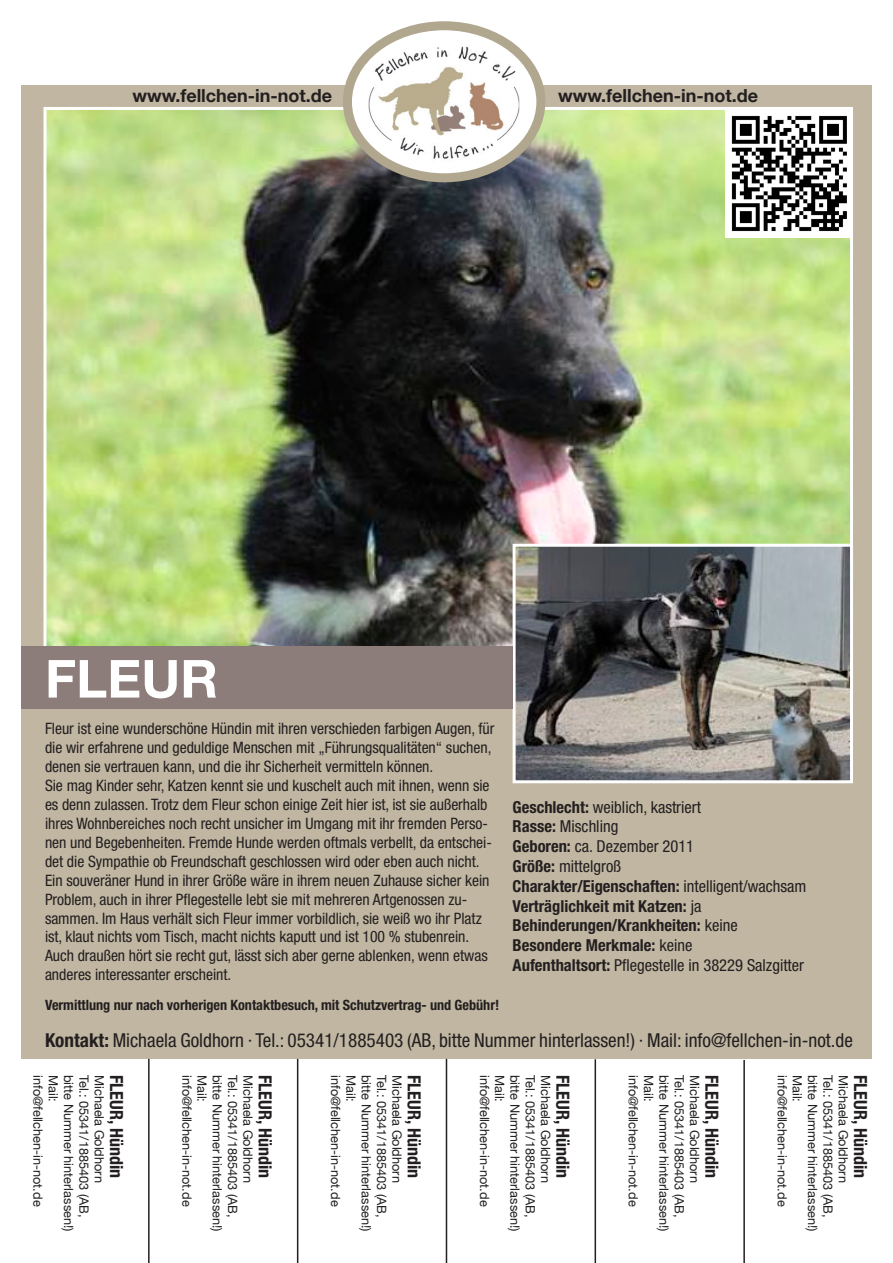
<style>
.page{position:relative;width:893px;height:1263px;background:#fff}
.page>*{position:absolute;margin:0;border:0;box-sizing:border-box;transform-origin:0 0}
.t1{font:700 52.5px "Helvetica Neue";color:#fff}
.t2{font:condensed 19.2px "Helvetica Neue";color:#231f20}
.t3{font:700 condensed 18px "Helvetica Neue";color:#231f20}
.t4{font:700 18px "Helvetica Neue";color:#231f20}
.t5{font:700 condensed 16.5px/19.8px "Helvetica Neue";color:#231f20}
.t6{font:condensed 15.75px/18.9px "Helvetica Neue";letter-spacing:-.005em;color:#231f20}
.t7{font:700 condensed 14.25px "Helvetica Neue";letter-spacing:-.005em;color:#231f20}
.t8{font:12.75px "Helvetica Neue";color:#231f20}
.s1{font-weight:400}
.s2{font-weight:700}
</style>
<div class="page">
<div style="left:21px;top:85px;width:851px;height:973px;background:#c0b6a1"></div>
<img style="left:48px;top:111px;width:801px;height:535px">
<hr style="left:148px;top:1059px;width:2px;height:204px;background:#231f20">
<hr style="left:297px;top:1059px;width:1px;height:204px;background:#231f20">
<hr style="left:446px;top:1059px;width:1px;height:204px;background:#231f20">
<hr style="left:595px;top:1059px;width:1px;height:204px;background:#231f20">
<hr style="left:743px;top:1060px;width:2px;height:203px;background:#231f20">
<img style="left:517px;top:548px;width:332px;height:231px">
<div style="left:513px;top:544px;width:340px;height:239px;border:3px solid #fff"></div>
<div style="left:21px;top:646px;width:492px;height:63px;background:#8d7d7a"></div>
<div style="left:725px;top:107px;width:128px;height:131px;background:#fff"></div>
<img style="left:731px;top:115px;width:116px;height:117px">
<svg style="left:347px;top:26px;width:194px;height:152px;fill:#fff"></svg>
<img style="left:362px;top:42px;width:164px;height:124px">
<div style="left:343px;top:21px;width:202px;height:161px;border:9px solid #b1a78f;border-radius:50%"></div>
<p class="t4" style="left:132px;top:84px;width:201px">www.fellchen-in-not.de</p>
<p class="t4" style="left:558px;top:84px;width:201px">www.fellchen-in-not.de</p>
<h1 class="t1" style="left:45px;top:646px;width:175px">FLEUR</h1>
<p class="t6" style="left:45px;top:719px;width:451px">Fleur ist eine wunderschöne Hündin mit ihren verschieden farbigen Augen, für die wir erfahrene und geduldige Menschen mit „Führungsqualitäten“ suchen, denen sie vertrauen kann, und die ihr Sicherheit vermitteln können.<br>Sie mag Kinder sehr, Katzen kennt sie und kuschelt auch mit ihnen, wenn sie es denn zulassen. Trotz dem Fleur schon einige Zeit hier ist, ist sie außerhalb ihres Wohnbereiches noch recht unsicher im Umgang mit ihr fremden Perso&shy;nen und Begebenheiten. Fremde Hunde werden oftmals verbellt, da entschei&shy;det die Sympathie ob Freundschaft geschlossen wird oder eben auch nicht.<br>Ein souveräner Hund in ihrer Größe wäre in ihrem neuen Zuhause sicher kein Problem, auch in ihrer Pflegestelle lebt sie mit mehreren Artgenossen zu&shy;sammen. Im Haus verhält sich Fleur immer vorbildlich, sie weiß wo ihr Platz ist, klaut nichts vom Tisch, macht nichts kaputt und ist 100 % stubenrein.<br>Auch draußen hört sie recht gut, lässt sich aber gerne ablenken, wenn etwas anderes interessanter erscheint.</p>
<p class="t7" style="left:45px;top:996px;width:456px">Vermittlung nur nach vorherigen Kontaktbesuch, mit Schutzvertrag- und Gebühr!</p>
<p class="t5" style="left:513px;top:796px;width:295px">Geschlecht: <span class="s1">weiblich, kastriert<br></span>Rasse: <span class="s1">Mischling<br></span>Geboren: <span class="s1">ca. Dezember 2011<br></span>Größe: <span class="s1">mittelgroß<br></span>Charakter/Eigenschaften: <span class="s1">intelligent/wachsam<br></span>Verträglichkeit mit Katzen: <span class="s1">ja<br></span>Behinderungen/Krankheiten: <span class="s1">keine<br></span>Besondere Merkmale: <span class="s1">keine<br></span>Aufenthaltsort: <span class="s1">Pflegestelle in 38229 Salzgitter</span></p>
<p class="t2" style="left:45px;top:1029px;width:809px"><span class="s2">Kontakt:</span> Michaela Goldhorn · Tel.: 05341/1885403 (AB, bitte Nummer hinterlassen!) · Mail: info@fellchen-in-not.de</p>
<p class="t8" style="left:46px;top:1075px;width:133px;rotate:90deg">info@fellchen-in-not.de</p>
<p class="t8" style="left:61px;top:1075px;width:29px;rotate:90deg">Mail:</p>
<p class="t8" style="left:76px;top:1075px;width:158px;rotate:90deg">bitte Nummer hinterlassen!)</p>
<p class="t8" style="left:92px;top:1075px;width:144px;rotate:90deg">Tel.: 05341/1885403 (AB,</p>
<p class="t8" style="left:107px;top:1075px;width:110px;rotate:90deg">Michaela Goldhorn</p>
<p class="t3" style="left:127px;top:1075px;width:105px;rotate:90deg">FLEUR, Hündin</p>
<p class="t8" style="left:194px;top:1075px;width:133px;rotate:90deg">info@fellchen-in-not.de</p>
<p class="t8" style="left:210px;top:1075px;width:29px;rotate:90deg">Mail:</p>
<p class="t8" style="left:225px;top:1075px;width:158px;rotate:90deg">bitte Nummer hinterlassen!)</p>
<p class="t8" style="left:240px;top:1075px;width:144px;rotate:90deg">Tel.: 05341/1885403 (AB,</p>
<p class="t8" style="left:256px;top:1075px;width:110px;rotate:90deg">Michaela Goldhorn</p>
<p class="t3" style="left:276px;top:1075px;width:105px;rotate:90deg">FLEUR, Hündin</p>
<p class="t8" style="left:343px;top:1075px;width:133px;rotate:90deg">info@fellchen-in-not.de</p>
<p class="t8" style="left:359px;top:1075px;width:29px;rotate:90deg">Mail:</p>
<p class="t8" style="left:374px;top:1075px;width:158px;rotate:90deg">bitte Nummer hinterlassen!)</p>
<p class="t8" style="left:389px;top:1075px;width:144px;rotate:90deg">Tel.: 05341/1885403 (AB,</p>
<p class="t8" style="left:404px;top:1075px;width:110px;rotate:90deg">Michaela Goldhorn</p>
<p class="t3" style="left:425px;top:1075px;width:105px;rotate:90deg">FLEUR, Hündin</p>
<p class="t8" style="left:492px;top:1075px;width:133px;rotate:90deg">info@fellchen-in-not.de</p>
<p class="t8" style="left:507px;top:1075px;width:29px;rotate:90deg">Mail:</p>
<p class="t8" style="left:523px;top:1075px;width:158px;rotate:90deg">bitte Nummer hinterlassen!)</p>
<p class="t8" style="left:538px;top:1075px;width:144px;rotate:90deg">Tel.: 05341/1885403 (AB,</p>
<p class="t8" style="left:553px;top:1075px;width:110px;rotate:90deg">Michaela Goldhorn</p>
<p class="t3" style="left:574px;top:1075px;width:105px;rotate:90deg">FLEUR, Hündin</p>
<p class="t8" style="left:641px;top:1075px;width:133px;rotate:90deg">info@fellchen-in-not.de</p>
<p class="t8" style="left:656px;top:1075px;width:29px;rotate:90deg">Mail:</p>
<p class="t8" style="left:672px;top:1075px;width:158px;rotate:90deg">bitte Nummer hinterlassen!)</p>
<p class="t8" style="left:687px;top:1075px;width:144px;rotate:90deg">Tel.: 05341/1885403 (AB,</p>
<p class="t8" style="left:702px;top:1075px;width:110px;rotate:90deg">Michaela Goldhorn</p>
<p class="t3" style="left:723px;top:1075px;width:105px;rotate:90deg">FLEUR, Hündin</p>
<p class="t8" style="left:790px;top:1075px;width:133px;rotate:90deg">info@fellchen-in-not.de</p>
<p class="t8" style="left:805px;top:1075px;width:29px;rotate:90deg">Mail:</p>
<p class="t8" style="left:820px;top:1075px;width:158px;rotate:90deg">bitte Nummer hinterlassen!)</p>
<p class="t8" style="left:836px;top:1075px;width:144px;rotate:90deg">Tel.: 05341/1885403 (AB,</p>
<p class="t8" style="left:851px;top:1075px;width:110px;rotate:90deg">Michaela Goldhorn</p>
<p class="t3" style="left:871px;top:1075px;width:105px;rotate:90deg">FLEUR, Hündin</p>
</div>
